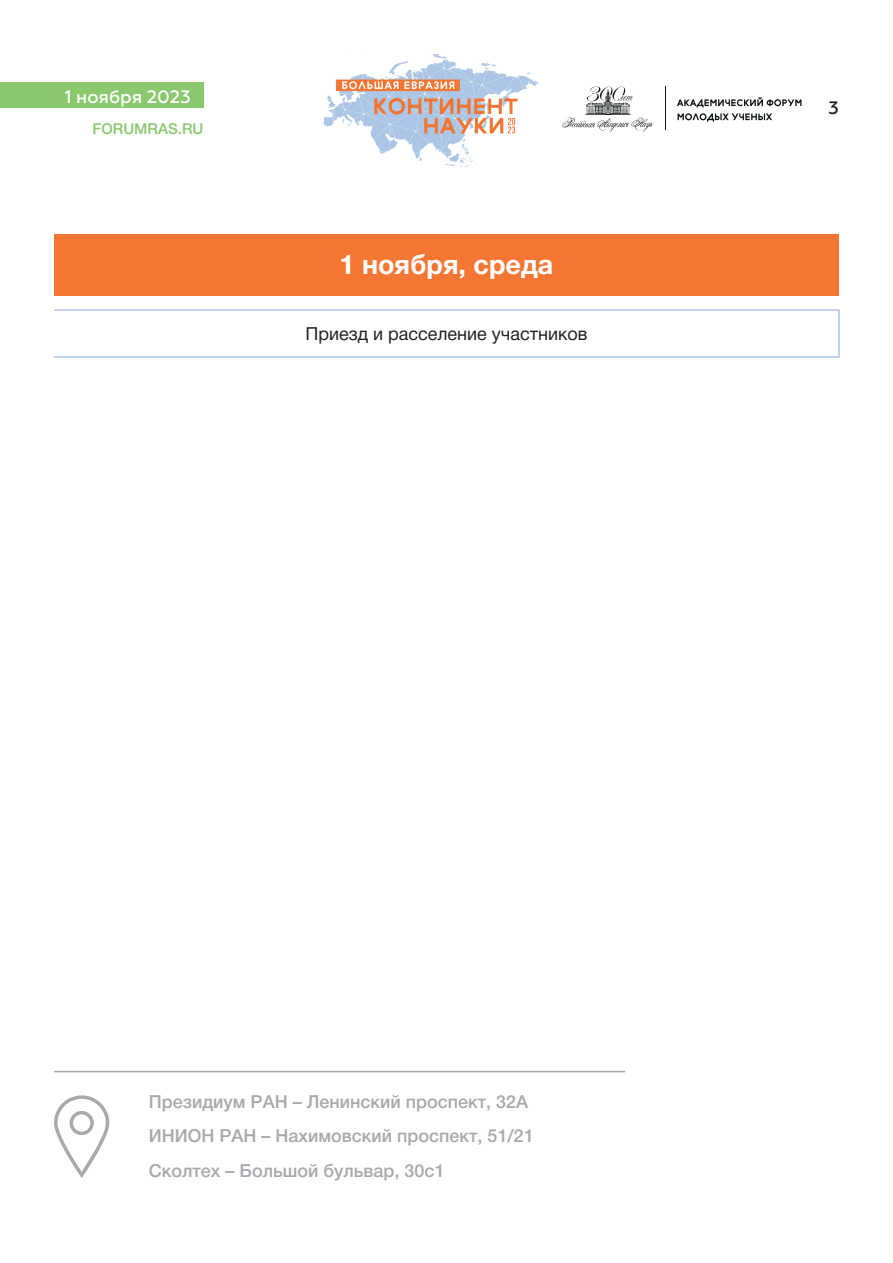
<style>
.page{position:relative;width:893px;height:1263px;background:#fff}
.page>*{position:absolute;margin:0;border:0;box-sizing:border-box;transform-origin:0 0}
.t1{font:700 27px "Helvetica Neue Cyr";color:#fff}
.t2{font:500 18px/34.3px "Helvetica Neue Cyr";color:#a8a9ad}
.t3{font:18px "Helvetica Neue Cyr";color:#231f20}
.t4{font:500 18px "Geometria";color:#fff}
.t5{font:500 18px "Geometria";color:#231f20}
.t6{font:500 15px "Helvetica Neue Cyr";color:#89c86d}
</style>
<div class="page">
<img style="left:323px;top:54px;width:216px;height:114px">
<svg style="left:677px;top:97px;width:124px;height:10px"></svg>
<svg style="left:678px;top:113px;width:94px;height:9px"></svg>
<svg style="left:562px;top:86px;width:91px;height:46px"></svg>
<hr style="left:665px;top:86px;width:1px;height:44px;background:#0d1214">
<div style="left:0;top:82px;width:203px;height:26px;background:#89c86d"></div>
<hr style="left:54px;top:1071px;width:571px;height:1px;background:#a8a9ad">
<svg style="left:54px;top:1095px;width:56px;height:83px"></svg>
<div style="left:54px;top:234px;width:785px;height:62px;background:#f37633"></div>
<hr style="left:54px;top:356px;width:786px;height:2px;background:#acc5e6">
<hr style="left:838px;top:311px;width:2px;height:45px;background:#acc5e6">
<hr style="left:54px;top:309px;width:786px;height:2px;background:#acc5e6">
<p class="t4" style="left:65px;top:86px;width:127px">1 ноября 2023</p>
<p class="t6" style="left:93px;top:121px;width:112px">FORUMRAS.RU</p>
<h1 class="t1" style="left:339px;top:250px;width:215px">1 ноября, среда</h1>
<p class="t3" style="left:306px;top:324px;width:283px">Приезд и расселение участников</p>
<p class="t5" style="left:829px;top:97px;width:12px">3</p>
<p class="t2" style="left:149px;top:1085px;width:387px">Президиум РАН – Ленинский проспект, 32А<br>ИНИОН РАН – Нахимовский проспект, 51/21<br>Сколтех – Большой бульвар, 30с1</p>
</div>
